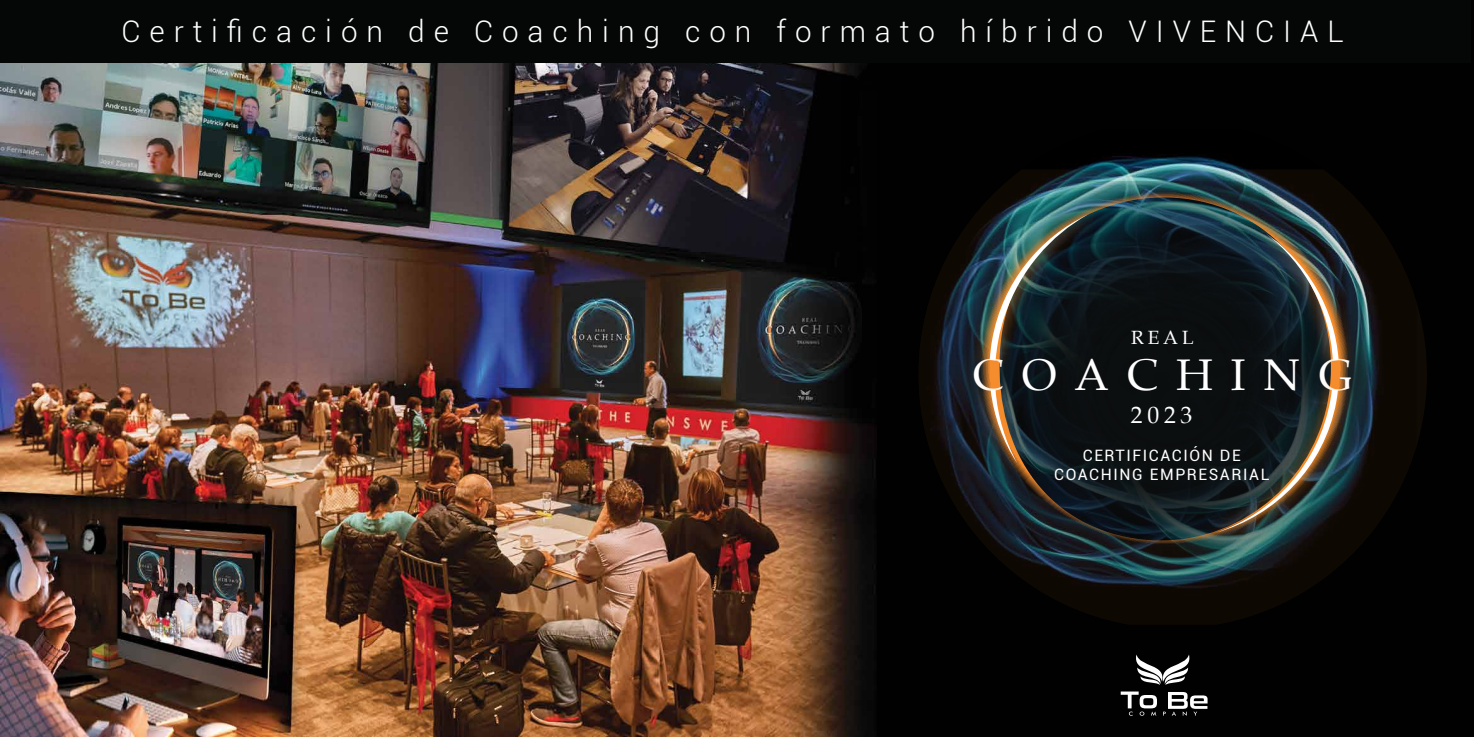
<style>
.page{position:relative;width:1474px;height:737px;background:#fff}
.page>*{position:absolute;margin:0;border:0;box-sizing:border-box;transform-origin:0 0}
.t1{font:44.45px "Palatino";letter-spacing:.4em;color:#fff}
.t2{font:300 29.75px "Roboto";letter-spacing:.3em;color:#fff}
.t3{font:23.8px "Palatino";color:#fff}
.t4{font:19.16px "Palatino";color:#fff}
.t5{font:15.75px/18.9px "Roboto";letter-spacing:.1em;color:#fff;text-align:center}
</style>
<div class="page">
<img style="left:0;top:0;width:1473px;height:737px">
<img style="left:918px;top:130px;width:508px;height:39px">
<svg style="left:918px;top:169px;width:508px;height:456px;background:#0f1416"></svg>
<img style="left:966px;top:192px;width:145px;height:295px">
<svg style="left:990px;top:389px;width:27px;height:75px;background:#77634a"></svg>
<img style="left:989px;top:214px;width:98px;height:146px">
<img style="left:1193px;top:210px;width:169px;height:346px">
<svg style="left:1215px;top:389px;width:122px;height:143px;background:#2e3431"></svg>
<img style="left:1265px;top:233px;width:73px;height:127px">
<svg style="left:1120px;top:691px;width:36px;height:24px"></svg>
<svg style="left:1163px;top:692px;width:44px;height:23px"></svg>
<svg style="left:1135px;top:654px;width:54px;height:31px"></svg>
<div style="left:0;top:0;width:1470px;height:62px;background:#050606"></div>
<p class="t2" style="left:121px;top:11px;width:1223px">Certificación de Coaching con formato híbrido VIVENCIAL</p>
<p class="t4" style="left:1131px;top:321px;width:64px">REAL</p>
<h1 class="t1" style="left:972px;top:338px;width:381px">COACHING</h1>
<p class="t3" style="left:1130px;top:395px;width:63px">2023</p>
<p class="t5" style="left:1054px;top:445px;width:217px">CERTIFICACIÓN DE<br>COACHING EMPRESARIAL</p>
</div>
